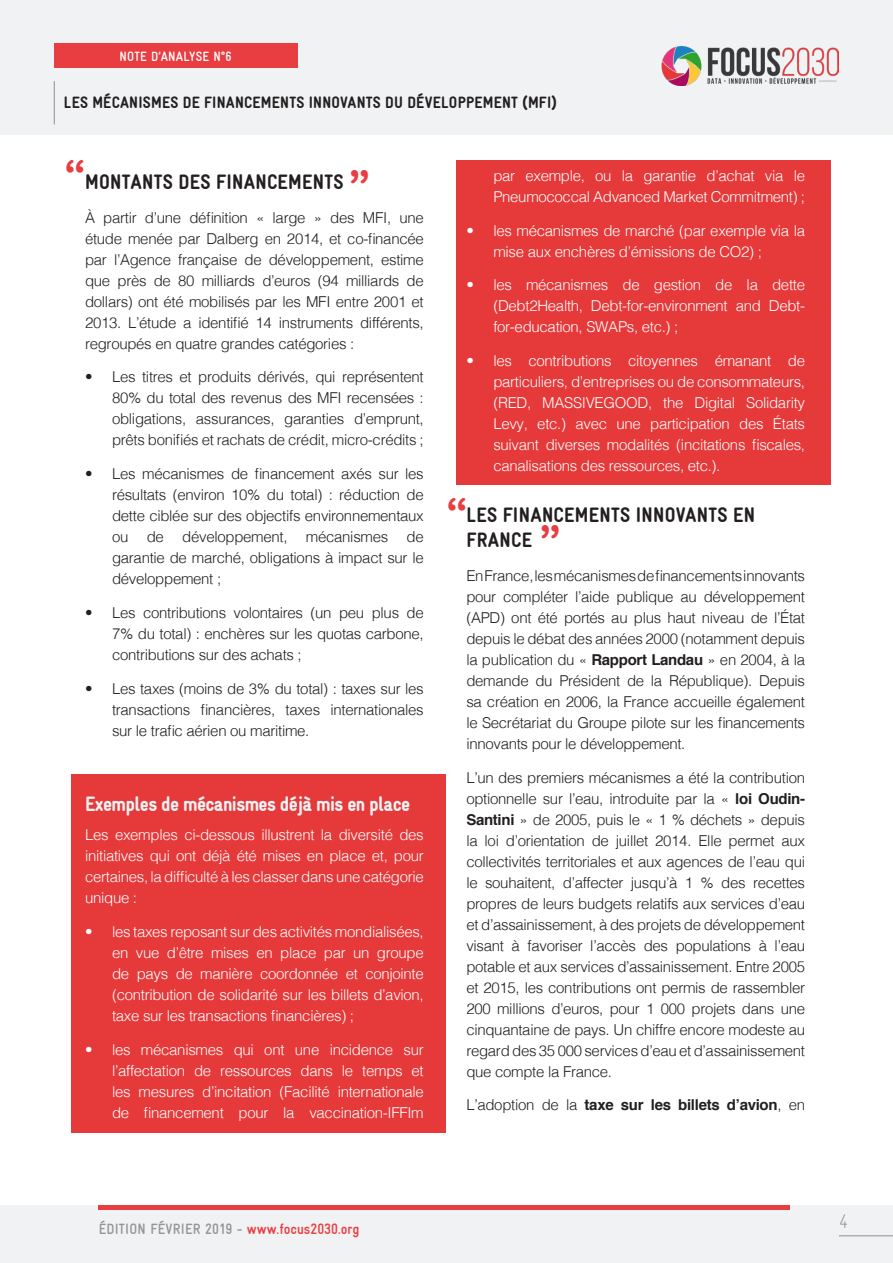
<style>
.page{position:relative;width:893px;height:1263px;background:#fff}
.page>*{position:absolute;margin:0;border:0;box-sizing:border-box;transform-origin:0 0}
.t1{font:45px "Arial Rounded MT Bold";color:#e83d41}
.Titre_3{font:900 condensed 21px/25.2px "Gravur";letter-spacing:.015em;color:#231f20}
.Titre_blanc{font:900 condensed 21px "Gravur";letter-spacing:-.03em;color:#f0f2f3}
.t2{font:300 condensed 19.5px "Gravur";color:#939598}
.t3{font:900 condensed 16.5px "Gravur";letter-spacing:.015em;color:#231f20}
.Texte_standard{font:300 15px/21px "Helvetica";letter-spacing:-.02em;color:#231f20;text-align:justify}
.Texte_standard-2{font:300 15px/21px "Helvetica";letter-spacing:-.02em;color:#fff;text-align:justify}
.Texte_standard-3{font:700 15px "Helvetica";letter-spacing:-.02em;color:#231f20}
.t4{font:700 condensed 15px "Gravur";color:#939598}
.t5{font:700 condensed 13.5px "Gravur";letter-spacing:.015em;color:#fff}
.s1{font-weight:700}
.s2{font-weight:300}
.s3{color:#e83d41}
</style>
<div class="page">
<div style="left:0;top:0;width:893px;height:135px;background:#f0f2f3"></div>
<img style="left:662px;top:46px;width:177px;height:40px">
<hr style="left:54px;top:81px;width:1px;height:43px;background:#939598">
<div style="left:54px;top:43px;width:243px;height:25px;background:#e83d41"></div>
<div style="left:0;top:1205px;width:893px;height:58px;background:#f0f2f3"></div>
<div style="left:99px;top:1205px;width:691px;height:5px;background:#e83d41"></div>
<hr style="left:839px;top:1235px;width:54px;height:1px;background:#939598">
<div style="left:71px;top:774px;width:374px;height:358px;background:#e5393a"></div>
<div style="left:456px;top:160px;width:374px;height:325px;background:#e5393a"></div>
<p class="t5" style="left:119px;top:49px;width:114px">NOTE D’ANALYSE N°6</p>
<p class="t3" style="left:64px;top:93px;width:495px">LES MÉCANISMES DE FINANCEMENTS INNOVANTS DU DÉVELOPPEMENT (MFI)</p>
<p class="t1" style="left:64px;top:150px;width:22px">“</p>
<p class="t1" style="left:350px;top:160px;width:22px">”</p>
<p class="Titre_3" style="left:85px;top:169px;width:260px">MONTANTS DES FINANCEMENTS</p>
<p class="Texte_standard" style="left:85px;top:206px;width:340px">À partir d’une définition « large » des MFI, une étude menée par Dalberg en 2014, et co-financée par l’Agence française de développement, estime que près de 80 milliards d’euros (94 milliards de dollars) ont été mobilisés par les MFI entre 2001 et 2013. L’étude a identifié 14 instruments différents, regroupés en quatre grandes catégories :</p>
<p class="Texte_standard" style="left:112px;top:366px;width:313px;text-indent:-27px">• Les titres et produits dérivés, qui représentent 80% du total des revenus des MFI recensées : obligations, assurances, garanties d’emprunt, prêts bonifiés et rachats de crédit, micro-crédits ;</p>
<p class="Texte_standard" style="left:112px;top:462px;width:313px;text-indent:-27px">• Les mécanismes de financement axés sur les résultats (environ 10% du total) : réduction de dette ciblée sur des objectifs environnementaux ou de développement, mécanismes de garantie de marché, obligations à impact sur le développement ;</p>
<p class="Texte_standard" style="left:112px;top:601px;width:313px;text-indent:-27px">• Les contributions volontaires (un peu plus de 7% du total) : enchères sur les quotas carbone, contributions sur des achats ;</p>
<p class="Texte_standard" style="left:112px;top:677px;width:313px;text-indent:-27px">• Les taxes (moins de 3% du total) : taxes sur les transactions financières, taxes internationales sur le trafic aérien ou maritime.</p>
<p class="Titre_blanc" style="left:85px;top:792px;width:327px">Exemples de mécanismes déjà mis en place</p>
<p class="Texte_standard-2" style="left:85px;top:823px;width:340px">Les exemples ci-dessous illustrent la diversité des initiatives qui ont déjà été mises en place et, pour certaines, la difficulté à les classer dans une catégorie unique :</p>
<p class="Texte_standard-2" style="left:112px;top:920px;width:313px;text-indent:-27px">• les taxes reposant sur des activités mondialisées, en vue d’être mises en place par un groupe de pays de manière coordonnée et conjointe (contribution de solidarité sur les billets d’avion, taxe sur les transactions financières) ;</p>
<p class="Texte_standard-2" style="left:112px;top:1038px;width:313px;text-indent:-27px">• les mécanismes qui ont une incidence sur l’affectation de ressources dans le temps et les mesures d’incitation (Facilité internationale de financement pour la vaccination-IFFIm</p>
<p class="Texte_standard-2" style="left:493px;top:164px;width:313px">par exemple, ou la garantie d’achat via le<br>Pneumococcal Advanced Market Commitment) ;</p>
<p class="Texte_standard-2" style="left:493px;top:219px;width:313px;text-indent:-27px">• les mécanismes de marché (par exemple via la mise aux enchères d’émissions de CO2) ;</p>
<p class="Texte_standard-2" style="left:493px;top:273px;width:313px;text-indent:-27px">• les mécanismes de gestion de la dette (Debt2Health, Debt-for-environment and Debt&shy;for-education, SWAPs, etc.) ;</p>
<p class="Texte_standard-2" style="left:493px;top:349px;width:313px;text-indent:-27px">• les contributions citoyennes émanant de particuliers, d’entreprises ou de consommateurs, (RED, MASSIVEGOOD, the Digital Solidarity Levy, etc.) avec une participation des États suivant diverses modalités (incitations fiscales, canalisations des ressources, etc.).</p>
<p class="Titre_3" style="left:466px;top:502px;width:290px">LES FINANCEMENTS INNOVANTS EN<br>FRANCE</p>
<p class="Texte_standard" style="left:466px;top:564px;width:340px">En France, les mécanismes de financements innovants pour compléter l’aide publique au développement (APD) ont été portés au plus haut niveau de l’État depuis le débat des années 2000 (notamment depuis la publication du « <span class="s1">Rapport Landau</span> » en 2004, à la demande du Président de la République). Depuis sa création en 2006, la France accueille également le Secrétariat du Groupe pilote sur les financements innovants pour le développement.</p>
<p class="Texte_standard" style="left:466px;top:766px;width:340px">L’un des premiers mécanismes a été la contribution optionnelle sur l’eau, introduite par la « <span class="s1">loi Oudin-Santini</span> » de 2005, puis le « 1 % déchets » depuis la loi d’orientation de juillet 2014. Elle permet aux collectivités territoriales et aux agences de l’eau qui le souhaitent, d’affecter jusqu’à 1 % des recettes propres de leurs budgets relatifs aux services d’eau et d’assainissement, à des projets de développement visant à favoriser l’accès des populations à l’eau potable et aux services d’assainissement. Entre 2005 et 2015, les contributions ont permis de rassembler 200 millions d’euros, pour 1 000 projets dans une cinquantaine de pays. Un chiffre encore modeste au regard des 35 000 services d’eau et d’assainissement que compte la France.</p>
<p class="Texte_standard-3" style="left:466px;top:1093px;width:340px"><span class="s2">L’adoption de la</span> taxe sur les billets d’avion<span class="s2">, en</span></p>
<p class="t1" style="left:446px;top:489px;width:22px">“</p>
<p class="t1" style="left:540px;top:515px;width:22px">”</p>
<p class="t4" style="left:99px;top:1220px;width:262px">ÉDITION FÉVRIER 2019 - <span class="s3">www.focus2030.org</span></p>
<h3 class="t2" style="left:839px;top:1210px;width:11px">4</h3>
</div>
